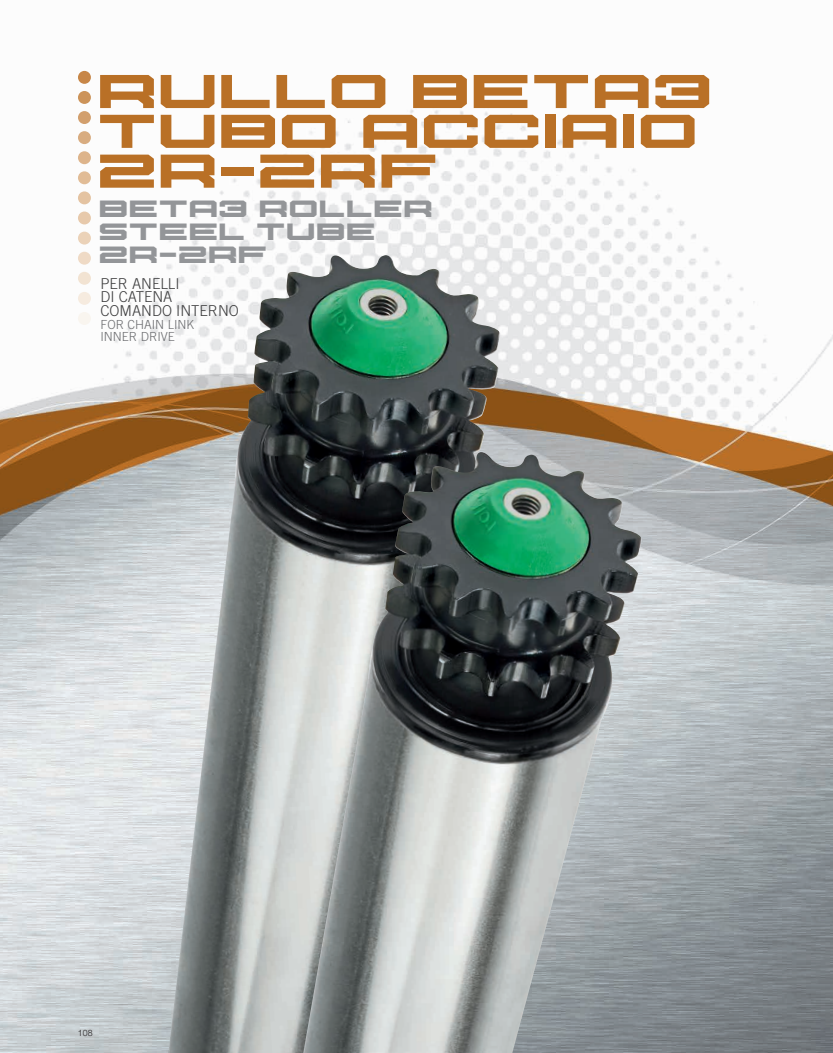
<style>
.page{position:relative;width:833px;height:1053px;background:#fff}
.page>*{position:absolute;margin:0;border:0;box-sizing:border-box;transform-origin:0 0}
.t1{font:49.5px/39.8px "U.S.S.Dallas";color:#b97026;scale:1.3 1}
.t2{font:24.5px/23.2px "U.S.S.Dallas";color:#939598;scale:1.3 1}
.t3{font:300 15px/13.8px "Trade Gothic";color:#3e3e3f}
.t4{font:300 12.5px/12.5px "Trade Gothic";color:#6c6d70}
.t5{font:300 8.75px "Helvetica Neue";color:#231f20}
</style>
<div class="page">
<img style="left:0;top:70px;width:833px;height:982px">
<div style="left:78px;top:312px;width:13px;height:13px;background:#f9f5ef;border-radius:50%"></div>
<div style="left:78px;top:292px;width:13px;height:13px;background:#f6ebdf;border-radius:50%"></div>
<div style="left:78px;top:272px;width:13px;height:13px;background:#f2e3d2;border-radius:50%"></div>
<div style="left:78px;top:252px;width:13px;height:12px;background:#efdac5;border-radius:50%"></div>
<div style="left:78px;top:231px;width:13px;height:13px;background:#ebd2b8;border-radius:50%"></div>
<div style="left:78px;top:211px;width:13px;height:13px;background:#e7c9ab;border-radius:50%"></div>
<div style="left:78px;top:191px;width:13px;height:13px;background:#e4c3a1;border-radius:50%"></div>
<div style="left:78px;top:171px;width:13px;height:13px;background:#e1bc96;border-radius:50%"></div>
<div style="left:78px;top:151px;width:13px;height:13px;background:#ddb48b;border-radius:50%"></div>
<div style="left:78px;top:131px;width:13px;height:13px;background:#d8ac80;border-radius:50%"></div>
<div style="left:78px;top:111px;width:13px;height:13px;background:#d29f6d;border-radius:50%"></div>
<div style="left:78px;top:91px;width:13px;height:13px;background:#cc9359;border-radius:50%"></div>
<div style="left:78px;top:71px;width:13px;height:13px;background:#c78647;border-radius:50%"></div>
<img style="left:168px;top:252px;width:332px;height:800px">
<img style="left:303px;top:452px;width:339px;height:600px">
<h1 class="t1" style="left:100px;top:69px;width:475px">RULLO BETA3<br>TUBO ACCIAIO<br>2R-2RF</h1>
<h2 class="t2" style="left:100px;top:196px;width:259px">BETA3 ROLLER<br>STEEL TUBE<br>2R-2RF</h2>
<p class="t3" style="left:100px;top:276px;width:140px">PER ANELLI<br>DI CATENA<br>COMANDO INTERNO</p>
<p class="t4" style="left:100px;top:318px;width:95px">FOR CHAIN LINK<br>INNER DRIVE</p>
<p class="t5" style="left:78px;top:1027px;width:16px">108</p>
</div>
